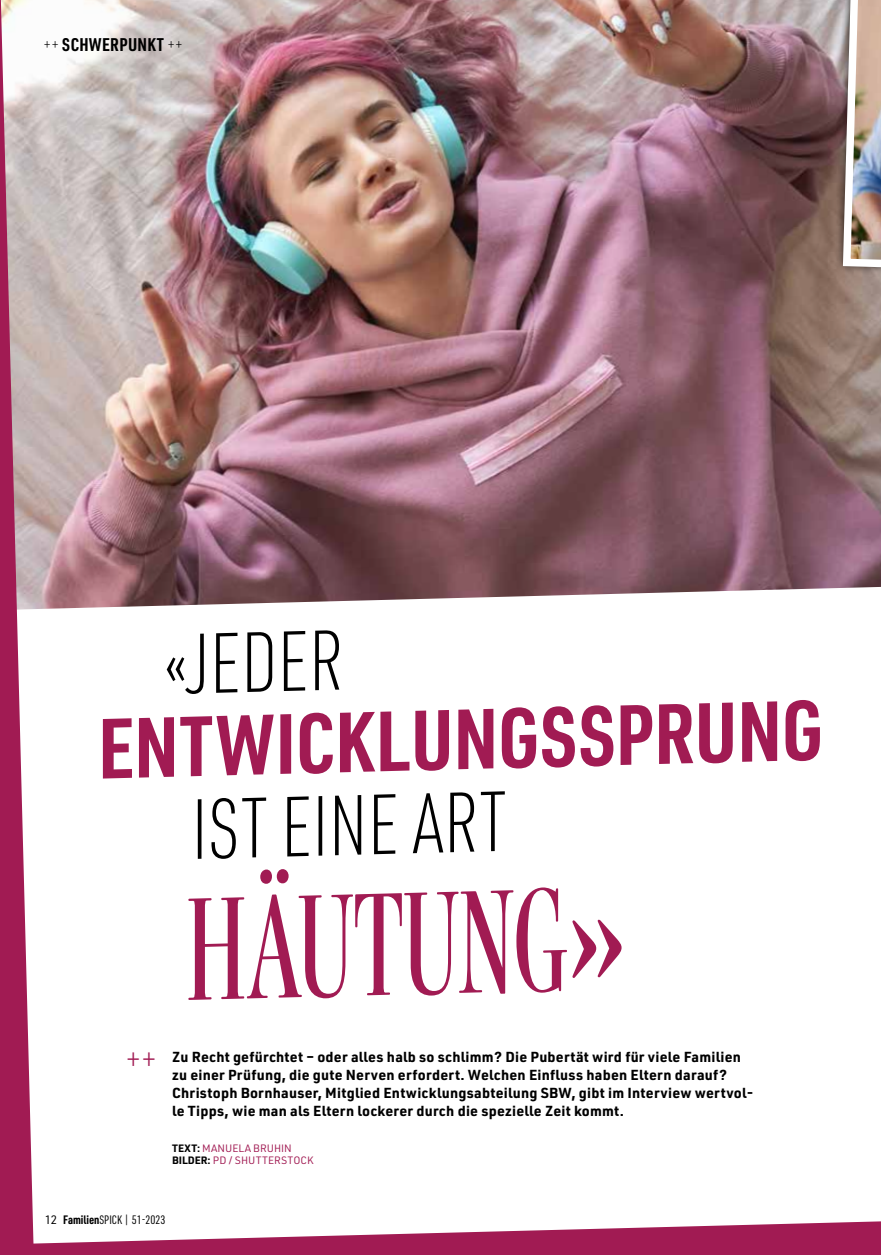
<style>
.page{position:relative;width:881px;height:1255px;background:#fff}
.page>*{position:absolute;margin:0;border:0;box-sizing:border-box;transform-origin:0 0}
.t1{font:149.85px "Mencken Std Head Compress";color:#a11b53}
.t2{font:700 83.25px "URWDIN Cond";color:#a11b53}
.t3{font:200 83.25px "URWDIN Cond";color:#000}
.t4{font:200 37.5px "URWDIN Cond";color:#a11b53}
.t5{font:700 18px "URWDIN Cond";letter-spacing:.02em;color:#000}
.t6{font:700 14.25px/18px "URWDIN";letter-spacing:.015em;color:#000}
.t7{font:12px "URWDIN Cond";color:#000}
.t8{font:10.5px/12.6px "URWDIN";color:#a11b53}
.s1{font-weight:200}
.s2{font-weight:700;color:#000}
.s3{font-family:"URWDIN"}
.s4{font-weight:700}
</style>
<div class="page">
<img style="left:0;top:0;width:880px;height:1254px">
<p class="t5" style="left:43px;top:32px;width:141px"><span class="s1">++</span> SCHWERPUNKT <span class="s1">++</span></p>
<h2 class="t3" style="left:163px;top:610px;width:180px;rotate:-1deg">«JEDER</h2>
<h2 class="t2" style="left:96px;top:689px;width:726px;rotate:-1deg">ENTWICKLUNGSSPRUNG</h2>
<h2 class="t3" style="left:190px;top:774px;width:316px;rotate:-1deg">IST EINE ART</h2>
<h1 class="t1" style="left:182px;top:865px;width:441px;rotate:-2deg">HÄUTUNG»</h1>
<h3 class="t4" style="left:125px;top:1035px;width:33px">++</h3>
<p class="t6" style="left:172px;top:1047px;width:582px">Zu Recht gefürchtet – oder alles halb so schlimm? Die Pubertät wird für viele Familien zu einer Prüfung, die gute Nerven erfordert. Welchen Einfluss haben Eltern darauf?<br>Christoph Bornhauser, Mitglied Entwicklungsabteilung SBW, gibt im Interview wertvol&shy;le Tipps, wie man als Eltern lockerer durch die spezielle Zeit kommt.</p>
<p class="t8" style="left:172px;top:1141px;width:143px"><span class="s2">TEXT:</span> MANUELA BRUHIN<br><span class="s2">BILDER:</span> PD / SHUTTERSTOCK</p>
<p class="t7" style="left:45px;top:1211px;width:122px"><span class="s3">12</span> <span class="s4">Familien</span>SPICK | 51-2023</p>
</div>
